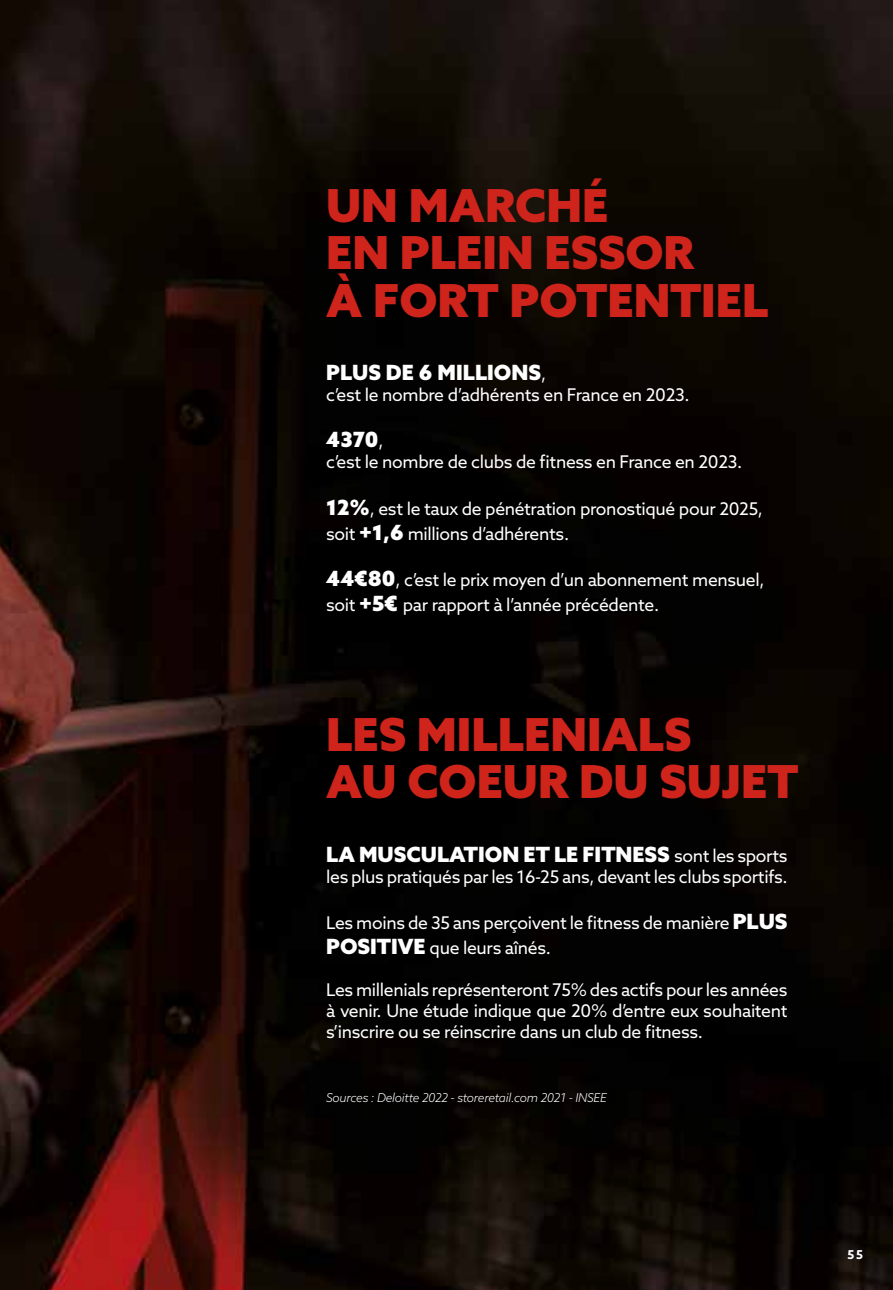
<style>
.page{position:relative;width:893px;height:1290px;background:#fff}
.page>*{position:absolute;margin:0;border:0;box-sizing:border-box;transform-origin:0 0}
.t1{font:900 45.5px/47.2px "Azo Sans";color:#ce241b}
.t2{font:900 21px "Azo Sans";color:#fff}
.t3{font:17.5px/25.2px "Azo Sans";letter-spacing:-.02em;color:#fff}
.t4{font:italic 300 12.25px "Azo Sans";letter-spacing:-.02em;color:#fff}
.t5{font:700 12.25px "Azo Sans";color:#fff}
.s1{font-weight:400;font-size:17.5px}
.s2{font-weight:900;font-size:21px}
.s3{color:#ce241a}
</style>
<div class="page">
<img style="left:0;top:0;width:893px;height:1290px">
<h1 class="t1" style="left:326px;top:181px;width:444px">UN MARCHÉ<br>EN PLEIN ESSOR<br>À FORT POTENTIEL</h1>
<p class="t2" style="left:326px;top:358px;width:222px">PLUS DE 6 MILLIONS<span class="s1">,</span></p>
<p class="t3" style="left:326px;top:382px;width:365px">c’est le nombre d’adhérents en France en 2023.</p>
<p class="t2" style="left:326px;top:426px;width:59px">4370<span class="s1">,</span></p>
<p class="t3" style="left:326px;top:449px;width:418px">c’est le nombre de clubs de fitness en France en 2023.</p>
<p class="t3" style="left:326px;top:495px;width:438px"><span class="s2">12%</span>, est le taux de pénétration pronostiqué pour 2025, soit <span class="s2">+1,6</span> millions d’adhérents.</p>
<p class="t3" style="left:326px;top:567px;width:440px"><span class="s2">44€80</span>, c’est le prix moyen d’un abonnement mensuel, soit <span class="s2">+5€</span> par rapport à l’année précédente.</p>
<h1 class="t1" style="left:326px;top:710px;width:474px">LES MILLENIALS<br>A<span class="s3">U COEUR D</span>U SUJET</h1>
<p class="t2" style="left:326px;top:840px;width:463px">LA MUSCULATION ET LE FITNESS <span class="s1">sont les sports</span></p>
<p class="t3" style="left:326px;top:863px;width:463px">les plus pratiqués par les 16-25 ans, devant les clubs sportifs.</p>
<p class="t3" style="left:326px;top:910px;width:463px">Les moins de 35 ans perçoivent le fitness de manière <span class="s2">PLUS<br>POSITIVE</span> que leurs aînés.</p>
<p class="t3" style="left:326px;top:979px;width:463px;line-height:21px;text-align:justify">Les millenials représenteront 75% des actifs pour les années à venir. Une étude indique que 20% d’entre eux souhaitent s’inscrire ou se réinscrire dans un club de fitness.</p>
<p class="t4" style="left:326px;top:1090px;width:282px">Sources : Deloitte 2022 - storeretail.com 2021 - INSEE</p>
<p class="t5" style="left:847px;top:1247px;width:17px">55</p>
</div>
